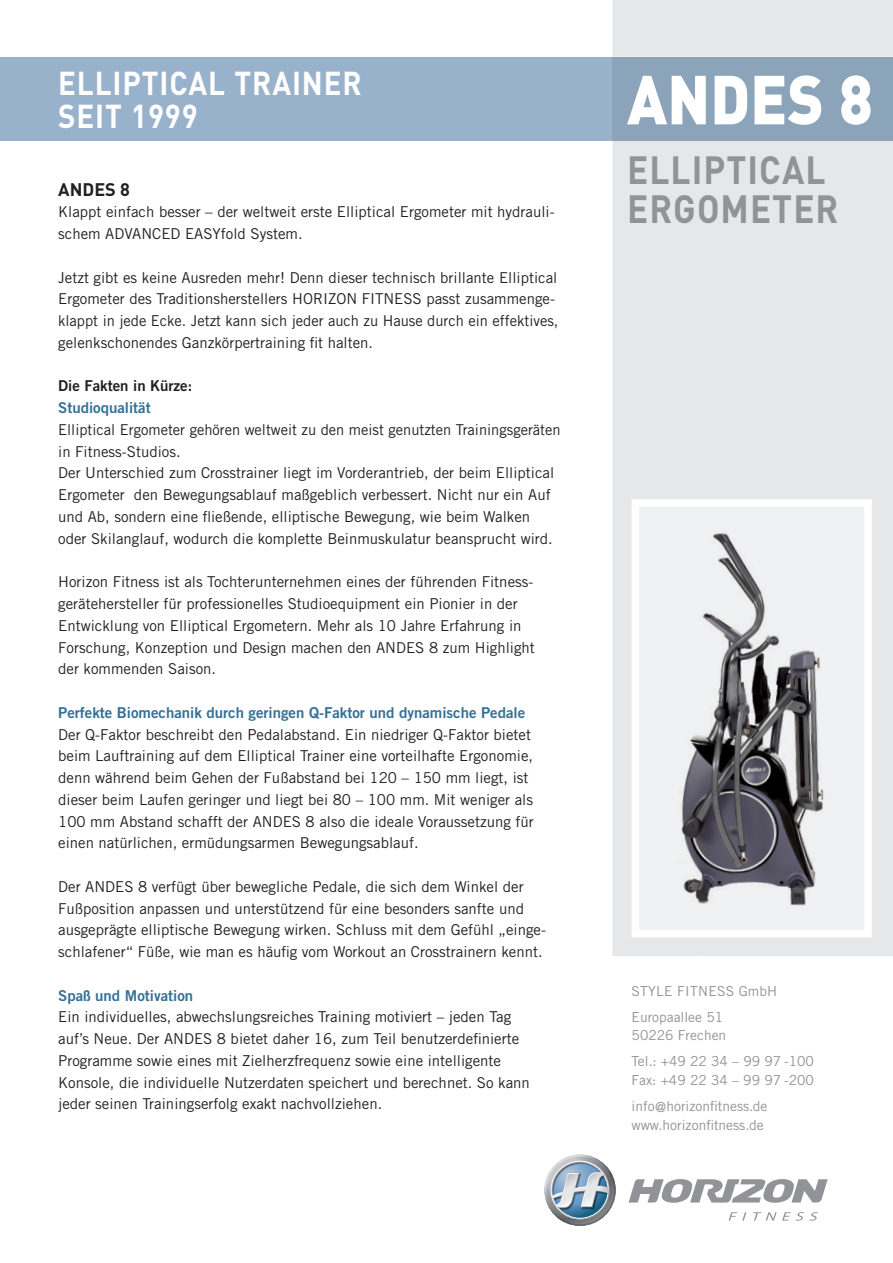
<style>
.page{position:relative;width:893px;height:1263px;background:#fff}
.page>*{position:absolute;margin:0;border:0;box-sizing:border-box;transform-origin:0 0}
.t1{font:900 68.25px "DIN";color:#fff;scale:.9 1}
.t2{font:700 38.85px/39px "DIN";letter-spacing:.03em;color:#919396;scale:.9 1}
.t3{font:700 32.7px/32.7px "DIN";letter-spacing:.03em;color:#fff;scale:.9 1}
.t4{font:700 18px "DIN";color:#231f20}
.t5{font:15px/21.8px "Trade Gothic LT Std";color:#231f20}
.t6{font:15px "Trade Gothic LT Std Bd 2";color:#337097}
.t7{font:15px "Trade Gothic LT Std Bd 2";color:#231f20}
.t8{font:13.8px/26px "Trade Gothic LT Std";color:#919396}
</style>
<div class="page">
<div style="left:0;top:57px;width:893px;height:84px;background:#99b2cb"></div>
<div style="left:612px;top:0;width:281px;height:956px;background:#e6e7e9"></div>
<div style="left:612px;top:57px;width:281px;height:84px;background:#8ca4ba"></div>
<svg style="left:629px;top:1179px;width:199px;height:24px"></svg>
<svg style="left:729px;top:1212px;width:17px;height:8px"></svg>
<svg style="left:753px;top:1212px;width:65px;height:9px"></svg>
<svg style="left:544px;top:1154px;width:72px;height:72px"></svg>
<hr style="left:702px;top:280px;width:1px;height:676px;background:#e6e7e9">
<img style="left:641px;top:508px;width:176px;height:181px">
<div style="left:817px;top:508px;width:46px;height:420px;background:#f0f1f2"></div>
<img style="left:641px;top:689px;width:196px;height:197px">
<img style="left:641px;top:886px;width:199px;height:42px">
<div style="left:632px;top:499px;width:240px;height:438px;border:8px solid #fff"></div>
<h3 class="t3" style="left:58px;top:66px;width:339px">ELLIPTICAL TRAINER<br>SEIT 1999</h3>
<p class="t4" style="left:58px;top:177px;width:73px">ANDES 8</p>
<p class="t5" style="left:58px;top:201px;width:498px">Klappt einfach besser – der weltweit erste Elliptical Ergometer mit hydrauli&shy;schem ADVANCED EASYfold System.</p>
<p class="t5" style="left:58px;top:266px;width:502px">Jetzt gibt es keine Ausreden mehr! Denn dieser technisch brillante Elliptical Ergometer des Traditionsherstellers HORIZON FITNESS passt zusammenge&shy;klappt in jede Ecke. Jetzt kann sich jeder auch zu Hause durch ein effektives, gelenkschonendes Ganzkörpertraining fit halten.</p>
<p class="t7" style="left:58px;top:377px;width:136px">Die Fakten in Kürze:</p>
<p class="t6" style="left:58px;top:399px;width:94px">Studioqualität</p>
<p class="t5" style="left:58px;top:419px;width:504px">Elliptical Ergometer gehören weltweit zu den meist genutzten Trainingsgeräten in Fitness-Studios.<br>Der Unterschied zum Crosstrainer liegt im Vorderantrieb, der beim Elliptical Ergometer den Bewegungsablauf maßgeblich verbessert. Nicht nur ein Auf und Ab, sondern eine fließende, elliptische Bewegung, wie beim Walken oder Skilanglauf, wodurch die komplette Beinmuskulatur beansprucht wird.</p>
<p class="t5" style="left:58px;top:571px;width:478px">Horizon Fitness ist als Tochterunternehmen eines der führenden Fitness&shy;gerätehersteller für professionelles Studioequipment ein Pionier in der Entwicklung von Elliptical Ergometern. Mehr als 10 Jahre Erfahrung in Forschung, Konzeption und Design machen den ANDES 8 zum Highlight der kommenden Saison.</p>
<p class="t6" style="left:58px;top:703px;width:469px">Perfekte Biomechanik durch geringen Q-Faktor und dynamische Pedale</p>
<p class="t5" style="left:58px;top:723px;width:477px">Der Q-Faktor beschreibt den Pedalabstand. Ein niedriger Q-Faktor bietet beim Lauftraining auf dem Elliptical Trainer eine vorteilhafte Ergonomie, denn während beim Gehen der Fußabstand bei 120 – 150 mm liegt, ist dieser beim Laufen geringer und liegt bei 80 – 100 mm. Mit weniger als 100 mm Abstand schafft der ANDES 8 also die ideale Voraussetzung für einen natürlichen, ermüdungsarmen Bewegungsablauf.</p>
<p class="t5" style="left:58px;top:875px;width:489px">Der ANDES 8 verfügt über bewegliche Pedale, die sich dem Winkel der Fußposition anpassen und unterstützend für eine besonders sanfte und ausgeprägte elliptische Bewegung wirken. Schluss mit dem Gefühl „einge&shy;schlafener“ Füße, wie man es häufig vom Workout an Crosstrainern kennt.</p>
<p class="t6" style="left:58px;top:986px;width:136px">Spaß und Motivation</p>
<p class="t5" style="left:58px;top:1006px;width:473px">Ein individuelles, abwechslungsreiches Training motiviert – jeden Tag auf’s Neue. Der ANDES 8 bietet daher 16, zum Teil benutzerdefinierte Programme sowie eines mit Zielherzfrequenz sowie eine intelligente Konsole, die individuelle Nutzerdaten speichert und berechnet. So kann jeder seinen Trainingserfolg exakt nachvollziehen.</p>
<h1 class="t1" style="left:627px;top:54px;width:275px">ANDES 8</h1>
<h2 class="t2" style="left:627px;top:149px;width:236px">ELLIPTICAL<br>ERGOMETER</h2>
<p class="t8" style="left:632px;top:978px;width:147px">STYLE FITNESS GmbH<br>Europaallee 51</p>
<p class="t8" style="left:632px;top:1022px;width:184px">50226 Frechen<br>Tel.: +49 22 34 – 99 97 -100</p>
<p class="t8" style="left:632px;top:1067px;width:184px">Fax: +49 22 34 – 99 97 -200 info@horizonfitness.de</p>
<p class="t8" style="left:632px;top:1112px;width:134px">www.horizonfitness.de</p>
</div>
